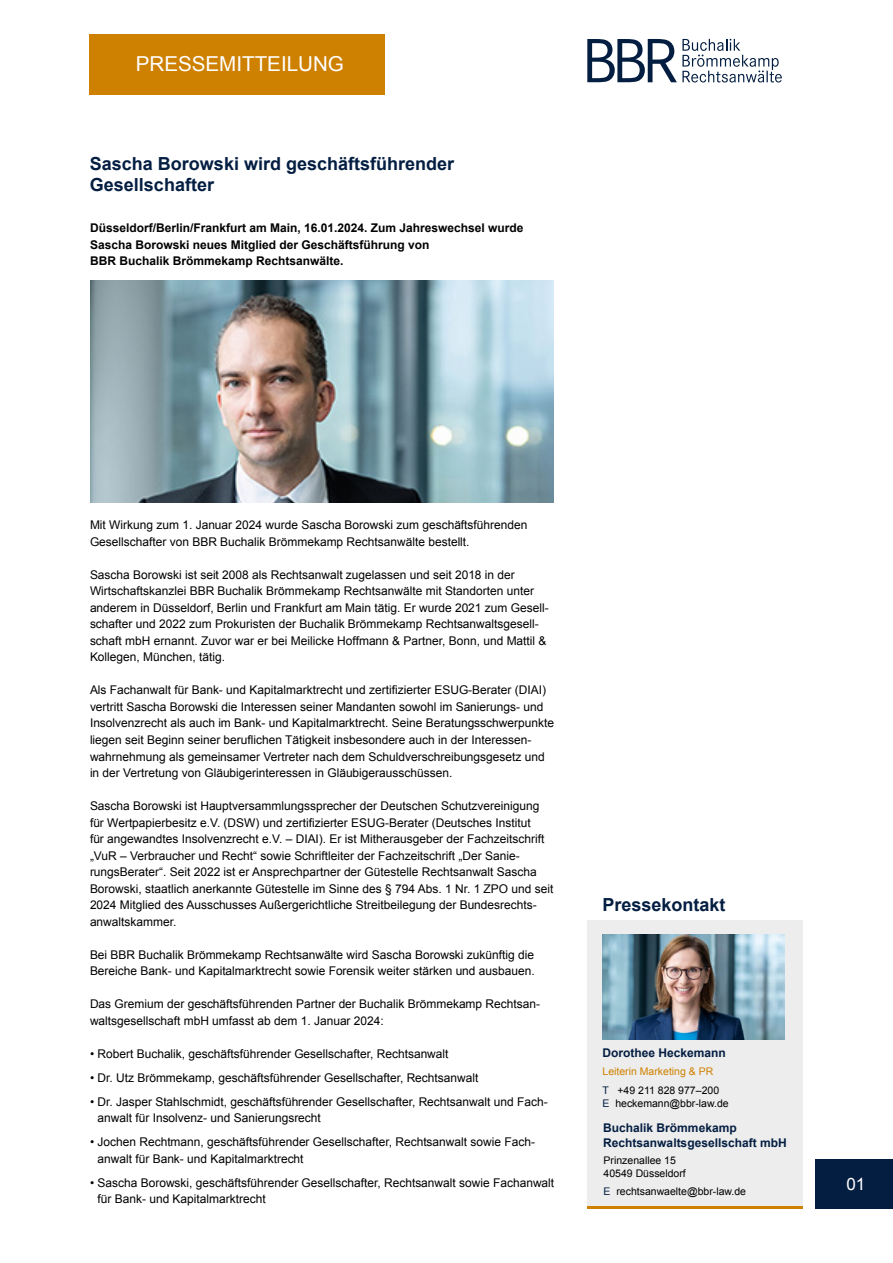
<style>
.page{position:relative;width:893px;height:1263px;background:#fff}
.page>*{position:absolute;margin:0;border:0;box-sizing:border-box;transform-origin:0 0}
.t1{font:20.55px "Arial";color:#fff}
.t2{font:700 18px/21.6px "Arial";color:#041e42}
.t3{font:16.95px "Arial";color:#fff}
.t4{font:12px/16.5px "Arial";color:#000}
.t5{font:700 12px/16.5px "Arial";color:#000}
.t6{font:700 12px/14.4px "Arial";color:#041e42}
.t7{font:10.5px/12.6px "Arial";color:#000}
.t8{font:10.5px/19.5px "Arial";color:#ce8100}
.s1{color:#041e42}
.s2{color:#000}
</style>
<div class="page">
<div style="left:90px;top:34px;width:295px;height:60px;background:#ce8100"></div>
<div style="left:815px;top:1159px;width:78px;height:50px;background:#041e42"></div>
<svg style="left:587px;top:39px;width:195px;height:43px"></svg>
<img style="left:91px;top:281px;width:463px;height:221px">
<div style="left:587px;top:1204px;width:216px;height:5px;background:#ce8100"></div>
<div style="left:587px;top:921px;width:216px;height:285px;background:#ededed"></div>
<img style="left:602px;top:934px;width:182px;height:105px">
<h1 class="t1" style="left:136px;top:51px;width:210px">PRESSEMITTEILUNG</h1>
<h2 class="t2" style="left:90px;top:153px;width:366px">Sascha Borowski wird geschäftsführender<br>Gesellschafter</h2>
<p class="t5" style="left:90px;top:220px;width:435px">Düsseldorf/Berlin/Frankfurt am Main, 16.01.2024. Zum Jahreswechsel wurde<br>Sascha Borowski neues Mitglied der Geschäftsführung von<br>BBR Buchalik Brömmekamp Rechtsanwälte.</p>
<p class="t4" style="left:90px;top:517px;width:439px">Mit Wirkung zum 1. Januar 2024 wurde Sascha Borowski zum geschäftsführenden<br>Gesellschafter von BBR Buchalik Brömmekamp Rechtsanwälte bestellt.</p>
<p class="t4" style="left:90px;top:567px;width:460px">Sascha Borowski ist seit 2008 als Rechtsanwalt zugelassen und seit 2018 in der Wirtschaftskanzlei BBR Buchalik Brömmekamp Rechtsanwälte mit Standorten unter anderem in Düsseldorf, Berlin und Frankfurt am Main tätig. Er wurde 2021 zum Gesell&shy;schafter und 2022 zum Prokuristen der Buchalik Brömmekamp Rechtsanwaltsgesell&shy;schaft mbH ernannt. Zuvor war er bei Meilicke Hoffmann &amp; Partner, Bonn, und Mattil &amp; Kollegen, München, tätig.</p>
<p class="t4" style="left:90px;top:682px;width:466px">Als Fachanwalt für Bank- und Kapitalmarktrecht und zertifizierter ESUG-Berater (DIAI) vertritt Sascha Borowski die Interessen seiner Mandanten sowohl im Sanierungs- und Insolvenzrecht als auch im Bank- und Kapitalmarktrecht. Seine Beratungsschwerpunkte liegen seit Beginn seiner beruflichen Tätigkeit insbesondere auch in der Interessen&shy;wahrnehmung als gemeinsamer Vertreter nach dem Schuldverschreibungsgesetz und in der Vertretung von Gläubigerinteressen in Gläubigerausschüssen.</p>
<p class="t4" style="left:90px;top:798px;width:465px">Sascha Borowski ist Hauptversammlungssprecher der Deutschen Schutzvereinigung für Wertpapierbesitz e.V. (DSW) und zertifizierter ESUG-Berater (Deutsches Institut<br>für angewandtes Insolvenzrecht e.V. ‒ DIAI). Er ist Mitherausgeber der Fachzeitschrift „VuR ‒ Verbraucher und Recht“ sowie Schriftleiter der Fachzeitschrift „Der Sanie&shy;rungsBerater“. Seit 2022 ist er Ansprechpartner der Gütestelle Rechtsanwalt Sascha Borowski, staatlich anerkannte Gütestelle im Sinne des § 794 Abs. 1 Nr. 1 ZPO und seit 2024 Mitglied des Ausschusses Außergerichtliche Streitbeilegung der Bundesrechts&shy;anwaltskammer.</p>
<p class="t4" style="left:90px;top:946px;width:446px">Bei BBR Buchalik Brömmekamp Rechtsanwälte wird Sascha Borowski zukünftig die<br>Bereiche Bank- und Kapitalmarktrecht sowie Forensik weiter stärken und ausbauen.</p>
<p class="t4" style="left:90px;top:996px;width:452px">Das Gremium der geschäftsführenden Partner der Buchalik Brömmekamp Rechtsan&shy;waltsgesellschaft mbH umfasst ab dem 1. Januar 2024:</p>
<p class="t4" style="left:90px;top:1045px;width:360px">• Robert Buchalik, geschäftsführender Gesellschafter, Rechtsanwalt</p>
<p class="t4" style="left:90px;top:1069px;width:390px">• Dr. Utz Brömmekamp, geschäftsführender Gesellschafter, Rechtsanwalt</p>
<p class="t4" style="left:98px;top:1093px;width:452px;text-indent:-8px">• Dr. Jasper Stahlschmidt, geschäftsführender Gesellschafter, Rechtsanwalt und Fach&shy;anwalt für Insolvenz- und Sanierungsrecht</p>
<p class="t4" style="left:98px;top:1134px;width:439px;text-indent:-8px">• Jochen Rechtmann, geschäftsführender Gesellschafter, Rechtsanwalt sowie Fach&shy;anwalt für Bank- und Kapitalmarktrecht</p>
<p class="t4" style="left:98px;top:1174px;width:458px;text-indent:-8px">• Sascha Borowski, geschäftsführender Gesellschafter, Rechtsanwalt sowie Fachanwalt für Bank- und Kapitalmarktrecht</p>
<h2 class="t2" style="left:602px;top:895px;width:125px">Pressekontakt</h2>
<p class="t6" style="left:602px;top:1046px;width:125px">Dorothee Heckemann</p>
<p class="t8" style="left:602px;top:1061px;width:118px">Leiterin Marketing &amp; PR<br><span class="s1">T</span> <span class="s2">+49 211 828 977–200</span></p>
<p class="t7" style="left:602px;top:1097px;width:128px"><span class="s1">E</span> heckemann@bbr-law.de</p>
<p class="t6" style="left:603px;top:1121px;width:185px">Buchalik Brömmekamp<br>Rechtsanwaltsgesellschaft mbH</p>
<p class="t7" style="left:604px;top:1154px;width:84px">Prinzenallee 15<br>40549 Düsseldorf</p>
<p class="t7" style="left:604px;top:1185px;width:144px"><span class="s1">E</span> rechtsanwaelte@bbr-law.de</p>
<h3 class="t3" style="left:846px;top:1173px;width:20px">01</h3>
</div>
